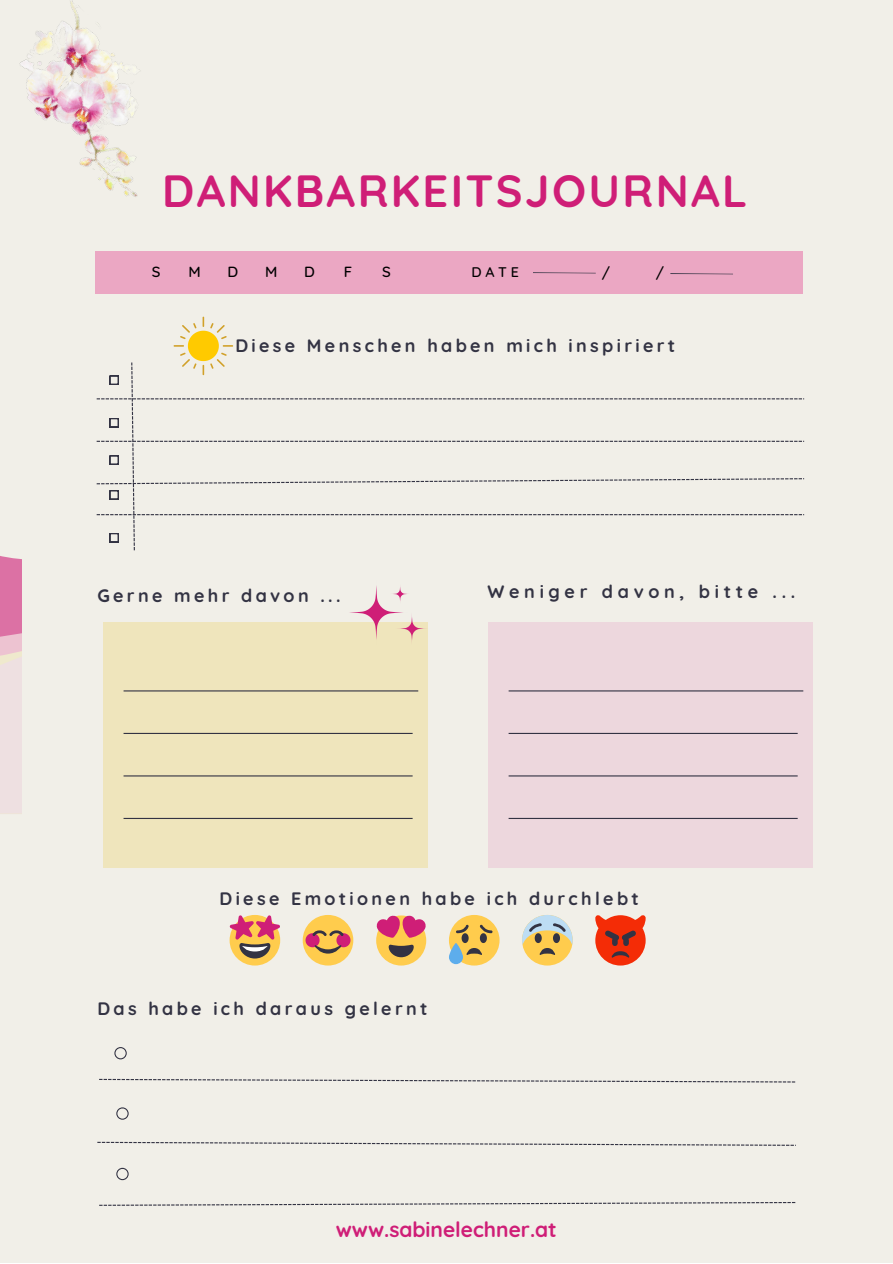
<style>
.page{position:relative;width:893px;height:1264px;background:#fff}
.page>*{position:absolute;margin:0;border:0;box-sizing:border-box;transform-origin:0 0}
.t1{font:700 45px "Quicksand";letter-spacing:.05em;color:#cf1e77}
.t2{font:700 21px "Quicksand";color:#cf1e77}
.t3{font:700 18px "Quicksand";letter-spacing:.185em;color:#333343}
.t4{font:700 18px "Quicksand";letter-spacing:.26em;color:#333343}
.t5{font:500 15px "Quicksand";color:#000}
.t6{font:500 14.25px "Quicksand";color:#000}
</style>
<div class="page">
<div style="left:0;top:0;width:892px;height:1262px;background:#f1efe8"></div>
<div style="left:96px;top:251px;width:706px;height:42px;background:#eba7c3"></div>
<svg style="left:533px;top:272px;width:200px;height:2px"></svg>
<svg style="left:0;top:556px;width:21px;height:258px"></svg>
<svg style="left:97px;top:317px;width:707px;height:233px"></svg>
<img style="left:19px;top:0;width:121px;height:258px">
<svg style="left:99px;top:1078px;width:696px;height:4px"></svg>
<svg style="left:99px;top:1202px;width:696px;height:3px"></svg>
<svg style="left:97px;top:1141px;width:697px;height:4px"></svg>
<svg style="left:114px;top:1047px;width:13px;height:12px"></svg>
<svg style="left:116px;top:1107px;width:13px;height:12px"></svg>
<svg style="left:116px;top:1167px;width:13px;height:13px"></svg>
<div style="left:103px;top:622px;width:325px;height:245px;background:#efe5bc"></div>
<hr style="left:123px;top:690px;width:295px;height:1px;background:#333343">
<hr style="left:123px;top:775px;width:289px;height:1px;background:#333343">
<hr style="left:123px;top:817px;width:289px;height:2px;background:#333343">
<hr style="left:123px;top:733px;width:289px;height:1px;background:#333343">
<svg style="left:349px;top:585px;width:76px;height:57px"></svg>
<div style="left:488px;top:622px;width:324px;height:245px;background:#edd7dd"></div>
<hr style="left:508px;top:690px;width:295px;height:1px;background:#333343">
<hr style="left:508px;top:775px;width:289px;height:1px;background:#333343">
<hr style="left:508px;top:817px;width:289px;height:2px;background:#333343">
<hr style="left:508px;top:733px;width:289px;height:1px;background:#333343">
<div style="left:229px;top:914px;width:51px;height:51px;background:#ffcc4d;border-radius:50%"></div>
<svg style="left:230px;top:915px;width:50px;height:43px"></svg>
<div style="left:303px;top:914px;width:50px;height:51px;background:#ffcc4d;border-radius:50%"></div>
<svg style="left:305px;top:930px;width:45px;height:23px"></svg>
<div style="left:376px;top:915px;width:50px;height:50px;background:#ffcc4d;border-radius:50%"></div>
<svg style="left:388px;top:944px;width:25px;height:13px"></svg>
<svg style="left:376px;top:915px;width:50px;height:22px"></svg>
<div style="left:449px;top:914px;width:50px;height:51px;background:#ffcc4d;border-radius:50%"></div>
<div style="left:449px;top:943px;width:14px;height:21px;background:#5dadec;border-radius:7px"></div>
<svg style="left:456px;top:924px;width:36px;height:31px"></svg>
<svg style="left:595px;top:915px;width:50px;height:50px"></svg>
<div style="left:522px;top:914px;width:50px;height:51px;background:#ffcc4d;border-radius:50%"></div>
<svg style="left:522px;top:914px;width:50px;height:41px"></svg>
<p class="t1" style="left:162px;top:161px;width:586px">DANKBARKEITSJOURNAL</p>
<p class="t5" style="left:152px;top:262px;width:10px">S</p>
<p class="t5" style="left:188px;top:262px;width:14px">M</p>
<p class="t5" style="left:227px;top:262px;width:12px">D</p>
<p class="t5" style="left:265px;top:262px;width:14px">M</p>
<p class="t5" style="left:304px;top:262px;width:12px">D</p>
<p class="t5" style="left:344px;top:262px;width:10px">F</p>
<p class="t5" style="left:382px;top:262px;width:10px">S</p>
<p class="t6" style="left:471px;top:263px;width:49px">DATE</p>
<p class="t5" style="left:601px;top:263px;width:10px">/</p>
<p class="t5" style="left:655px;top:263px;width:10px">/</p>
<p class="t3" style="left:235px;top:334px;width:441px">Diese Menschen haben mich inspiriert</p>
<p class="t3" style="left:97px;top:583px;width:244px">Gerne mehr davon ...</p>
<p class="t4" style="left:487px;top:580px;width:309px">Weniger davon, bitte ...</p>
<p class="t3" style="left:219px;top:886px;width:421px">Diese Emotionen habe ich durchlebt</p>
<p class="t3" style="left:97px;top:997px;width:332px">Das habe ich daraus gelernt</p>
<p class="t2" style="left:336px;top:1215px;width:222px">www.sabinelechner.at</p>
</div>
